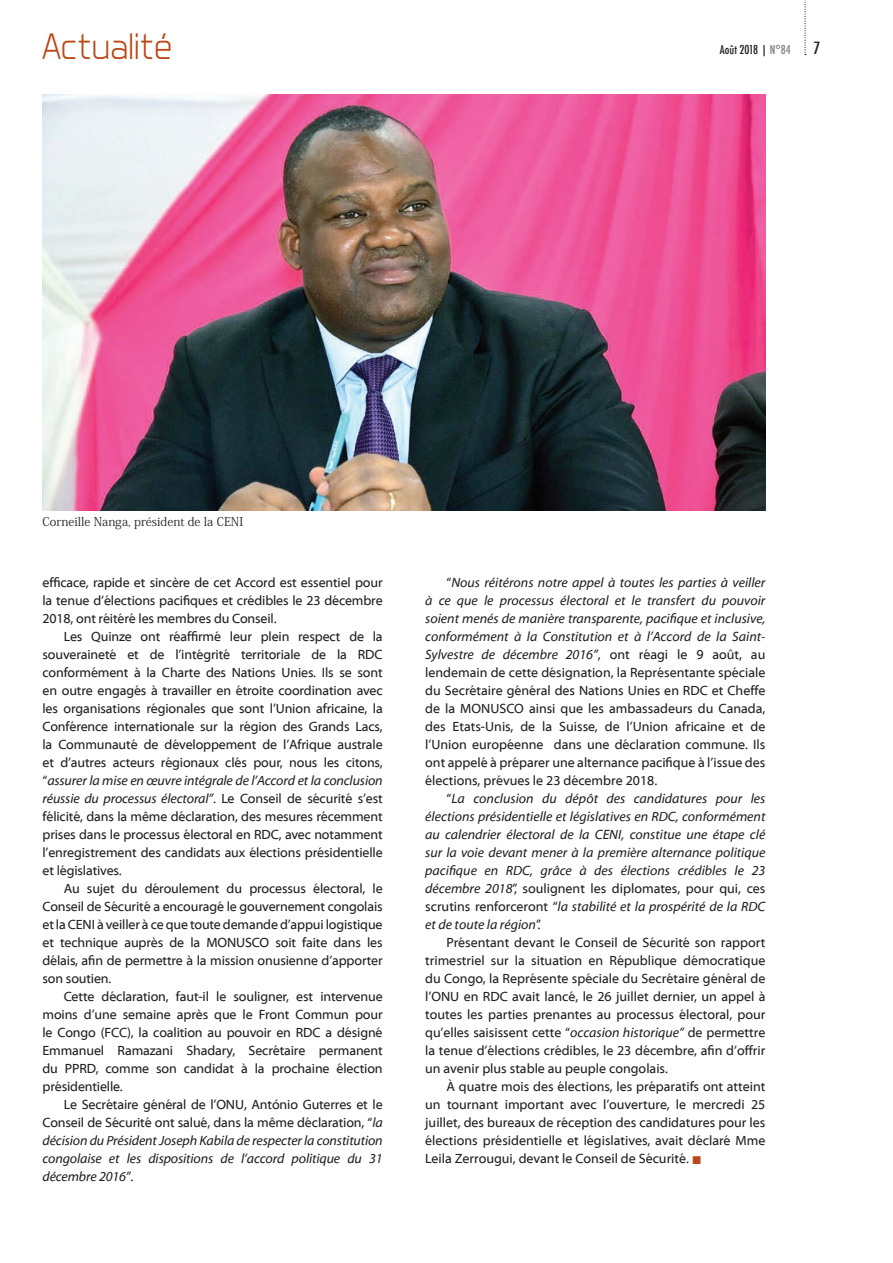
<style>
.page{position:relative;width:893px;height:1263px;background:#fff}
.page>*{position:absolute;margin:0;border:0;box-sizing:border-box;transform-origin:0 0}
.t1{font:300 37.5px "Aero Matics";color:#bd4517}
.t2{font:500 condensed 16.5px "Futura";color:#231f20}
.t3{font:13.5px/18px "Myriad Web Pro";letter-spacing:-.01em;color:#231f20;text-align:justify}
.t4{font:italic 13.5px/18px "Myriad Web Pro";letter-spacing:-.005em;color:#231f20;text-align:justify}
.t5{font:12px "Koz Min Pr 6 N";color:#231f20}
.t6{font:500 condensed 12px "Futura";color:#231f20}
.s1{color:#808285}
.s2{font-style:italic}
.s3{font-style:normal}
.s4{color:#bd4517}
</style>
<div class="page">
<svg style="left:804px;top:0;width:2px;height:55px"></svg>
<img style="left:43px;top:94px;width:722px;height:417px">
<h1 class="t1" style="left:43px;top:24px;width:131px">Actualité</h1>
<p class="t6" style="left:720px;top:42px;width:72px">Août 2018 | <span class="s1">N°84</span></p>
<p class="t2" style="left:814px;top:37px;width:8px">7</p>
<p class="t5" style="left:43px;top:515px;width:202px">Corneille Nanga, président de la CENI</p>
<p class="t3" style="left:43px;top:574px;width:342px">efficace, rapide et sincère de cet Accord est essentiel pour la tenue d’élections pacifiques et crédibles le 23 décembre 2018, ont réitéré les membres du Conseil.</p>
<p class="t3" style="left:43px;top:628px;width:342px;text-indent:21px">Les Quinze ont réaffirmé leur plein respect de la souveraineté et de l’intégrité territoriale de la RDC conformément à la Charte des Nations Unies. Ils se sont en outre engagés à travailler en étroite coordination avec les organisations régionales que sont l’Union africaine, la Conférence internationale sur la région des Grands Lacs, la Communauté de développement de l’Afrique australe et d’autres acteurs régionaux clés pour, nous les citons, “<span class="s2">assurer la mise en œuvre intégrale de l’Accord et la conclusion réussie du processus électoral”</span>. Le Conseil de sécurité s’est félicité, dans la même déclaration, des mesures récemment prises dans le processus électoral en RDC, avec notamment l’enregistrement des candidats aux élections présidentielle et législatives.</p>
<p class="t3" style="left:43px;top:880px;width:342px;text-indent:21px">Au sujet du déroulement du processus électoral, le Conseil de Sécurité a encouragé le gouvernement congolais et la CENI à veiller à ce que toute demande d’appui logistique et technique auprès de la MONUSCO soit faite dans les délais, afin de permettre à la mission onusienne d’apporter son soutien.</p>
<p class="t3" style="left:43px;top:988px;width:342px;text-indent:21px">Cette déclaration, faut-il le souligner, est intervenue moins d’une semaine après que le Front Commun pour le Congo (FCC), la coalition au pouvoir en RDC a désigné Emmanuel Ramazani Shadary, Secrétaire permanent du PPRD, comme son candidat à la prochaine élection présidentielle.</p>
<p class="t4" style="left:43px;top:1096px;width:342px;text-indent:21px"><span class="s3">Le Secrétaire général de l’ONU, António Guterres et le Conseil de Sécurité ont salué, dans la même déclaration, “</span>la décision du Président Joseph Kabila de respecter la constitution congolaise et les dispositions de l’accord politique du 31 décembre 2016”<span class="s3">.</span></p>
<p class="t3" style="left:425px;top:574px;width:342px;text-indent:21px">“<span class="s2">Nous réitérons notre appel à toutes les parties à veiller à ce que le processus électoral et le transfert du pouvoir soient menés de manière transparente, pacifique et inclusive, conformément à la Constitution et à l’Accord de la Saint-Sylvestre de décembre 2016”</span>, ont réagi le 9 août, au lendemain de cette désignation, la Représentante spéciale du Secrétaire général des Nations Unies en RDC et Cheffe de la MONUSCO ainsi que les ambassadeurs du Canada, des Etats-Unis, de la Suisse, de l’Union africaine et de l’Union européenne dans une déclaration commune. Ils ont appelé à préparer une alternance pacifique à l’issue des élections, prévues le 23 décembre 2018.</p>
<p class="t4" style="left:425px;top:790px;width:342px;text-indent:21px"><span class="s3">“</span>La conclusion du dépôt des candidatures pour les élections présidentielle et législatives en RDC, conformément au calendrier électoral de la CENI, constitue une étape clé sur la voie devant mener à la première alternance politique pacifique en RDC, grâce à des élections crédibles le 23 décembre 2018<span class="s3">”, soulignent les diplomates, pour qui, ces scrutins renforceront “</span>la stabilité et la prospérité de la RDC et de toute la région<span class="s3">”.</span></p>
<p class="t3" style="left:425px;top:934px;width:342px;text-indent:21px">Présentant devant le Conseil de Sécurité son rapport trimestriel sur la situation en République démocratique du Congo, la Représente spéciale du Secrétaire général de l’ONU en RDC avait lancé, le 26 juillet dernier, un appel à toutes les parties prenantes au processus électoral, pour qu’elles saisissent cette “<span class="s2">occasion historique”</span> de permettre la tenue d’élections crédibles, le 23 décembre, afin d’offrir un avenir plus stable au peuple congolais.</p>
<p class="t3" style="left:425px;top:1078px;width:342px;text-indent:21px">À quatre mois des élections, les préparatifs ont atteint un tournant important avec l’ouverture, le mercredi 25 juillet, des bureaux de réception des candidatures pour les élections présidentielle et législatives, avait déclaré Mme Leila Zerrougui, devant le Conseil de Sécurité. <span class="s4">■</span></p>
</div>
